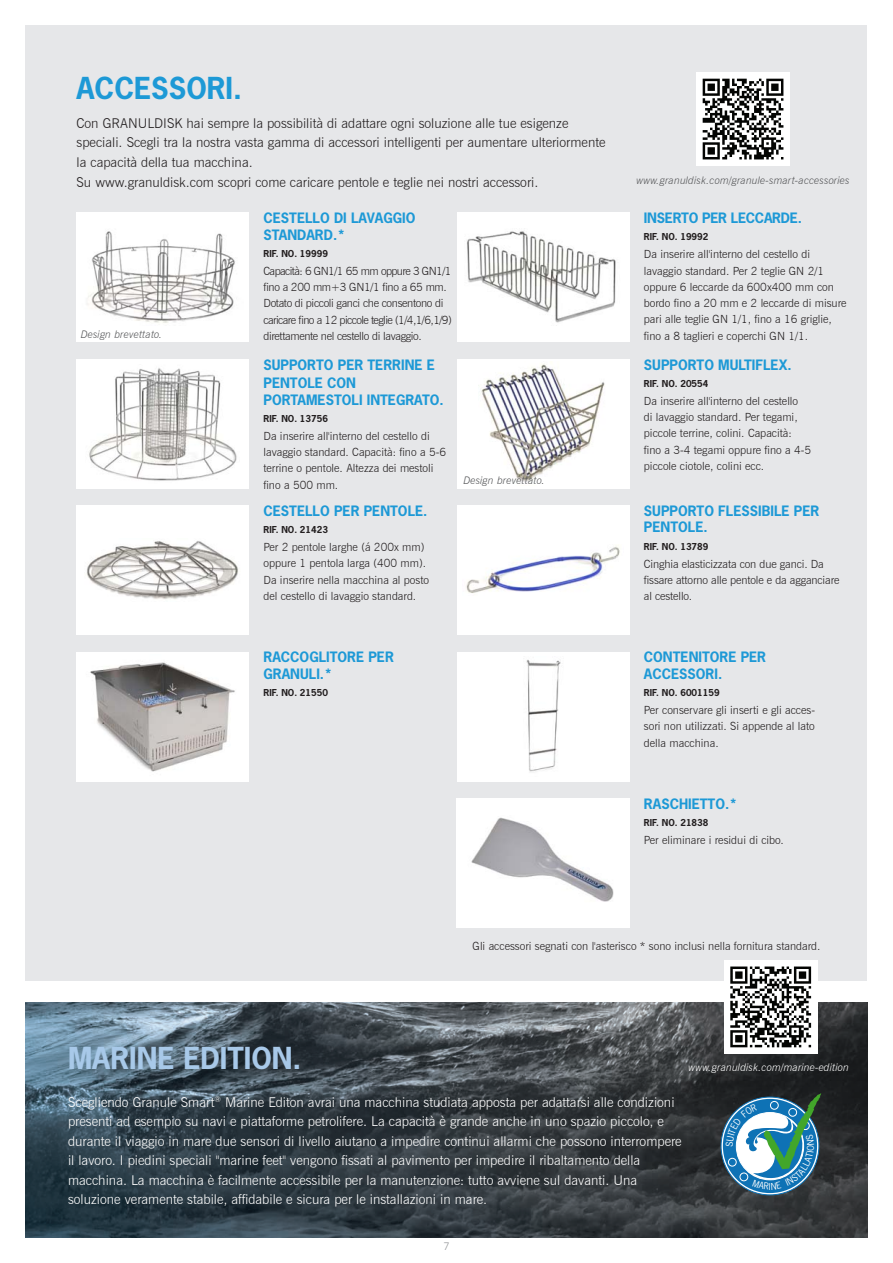
<style>
.page{position:relative;width:893px;height:1263px;background:#fff}
.page>*{position:absolute;margin:0;border:0;box-sizing:border-box;transform-origin:0 0}
._19__light_blue{font:700 28.5px "News Gothic Std";color:#a8c9e9}
._19__blue{font:700 28.5px "News Gothic Std";color:#1d99d6}
._9__white{font:300 13.5px/19.5px "News Gothic BT";color:#fff}
.Body_9{font:300 13.5px/19.5px "News Gothic BT";color:#231f20}
.HEADLINE_BOLD_9_11{font:700 13.5px/16.5px "News Gothic Std";color:#1d99d6}
.HEADLINE_BOLD_9_11-2{font:700 13.5px "News Gothic Std";letter-spacing:-.02em;color:#1d99d6}
.Body_7_5{font:300 11.25px/16.4px "News Gothic BT";color:#231f20}
.Body_7_5-2{font:300 11.25px/16.4px "News Gothic BT";letter-spacing:-.03em;color:#231f20}
._7__black_80__cen{font:italic 300 10.5px "News Gothic BT";letter-spacing:.01em;color:#57585a}
.Caption_7__black_80{font:italic 300 10.5px "News Gothic BT";letter-spacing:.01em;color:#57585a}
.white{font:italic 300 10.5px "News Gothic BT";letter-spacing:.01em;color:#fff}
.t1{font:300 10.5px "News Gothic BT";color:#939598}
.ART_NR{font:700 9px "News Gothic Std";color:#231f20}
.t2{font:8.85px "News Gothic Std";color:#fff}
</style>
<div class="page">
<div style="left:26px;top:26px;width:841px;height:955px;background:#e6e7e9"></div>
<div style="left:77px;top:359px;width:172px;height:129px;background:#fff"></div>
<img style="left:89px;top:368px;width:148px;height:113px">
<div style="left:457px;top:213px;width:172px;height:129px;background:#fff"></div>
<img style="left:467px;top:231px;width:149px;height:92px">
<div style="left:77px;top:505px;width:172px;height:130px;background:#fff"></div>
<img style="left:86px;top:541px;width:152px;height:58px">
<div style="left:457px;top:359px;width:172px;height:129px;background:#fff"></div>
<img style="left:478px;top:364px;width:127px;height:118px">
<img style="left:457px;top:798px;width:172px;height:129px">
<div style="left:77px;top:652px;width:172px;height:129px;background:#fff"></div>
<img style="left:90px;top:662px;width:145px;height:110px">
<div style="left:77px;top:213px;width:172px;height:129px;background:#fff"></div>
<img style="left:87px;top:231px;width:148px;height:92px">
<div style="left:457px;top:652px;width:172px;height:129px;background:#fff"></div>
<img style="left:526px;top:660px;width:35px;height:112px">
<div style="left:457px;top:505px;width:172px;height:130px;background:#fff"></div>
<img style="left:466px;top:546px;width:154px;height:47px">
<div style="left:696px;top:72px;width:94px;height:94px;background:#fff"></div>
<svg style="left:703px;top:79px;width:80px;height:80px"></svg>
<img style="left:26px;top:1002px;width:841px;height:235px">
<div style="left:724px;top:960px;width:93px;height:94px;background:#fff"></div>
<svg style="left:730px;top:966px;width:81px;height:81px"></svg>
<svg style="left:726px;top:1093px;width:95px;height:98px"></svg>
<p class="_19__blue" style="left:77px;top:69px;width:167px">ACCESSORI.</p>
<p class="Body_9" style="left:77px;top:113px;width:530px">Con GRANULDISK hai sempre la possibilità di adattare ogni soluzione alle tue esigenze speciali. Scegli tra la nostra vasta gamma di accessori intelligenti per aumentare ulteriormente la capacità della tua macchina.</p>
<p class="Body_9" style="left:77px;top:172px;width:463px">Su www.granuldisk.com scopri come caricare pentole e teglie nei nostri accessori.</p>
<p class="Caption_7__black_80" style="left:81px;top:327px;width:83px">Design brevettato.</p>
<p class="HEADLINE_BOLD_9_11" style="left:263px;top:210px;width:154px">CESTELLO DI LAVAGGIO<br>STANDARD.*</p>
<p class="ART_NR" style="left:263px;top:247px;width:66px">RIF. NO. 19999</p>
<p class="Body_7_5-2" style="left:263px;top:262px;width:190px">Capacità: 6 GN1/1 65 mm oppure 3 GN1/1 fino a 200 mm+3 GN1/1 fino a 65 mm.<br>Dotato di piccoli ganci che consentono di caricare fino a 12 piccole teglie (1/4,1/6,1/9) direttamente nel cestello di lavaggio.</p>
<p class="HEADLINE_BOLD_9_11" style="left:263px;top:356px;width:173px">SUPPORTO PER TERRINE E</p>
<p class="HEADLINE_BOLD_9_11" style="left:263px;top:375px;width:182px">PENTOLE CON<br>PORTAMESTOLI INTEGRATO.</p>
<p class="ART_NR" style="left:263px;top:412px;width:66px">RIF. NO. 13756</p>
<p class="Body_7_5" style="left:263px;top:427px;width:184px">Da inserire all'interno del cestello di lavaggio standard. Capacità: fino a 5-6 terrine o pentole. Altezza dei mestoli</p>
<p class="Body_7_5" style="left:263px;top:476px;width:76px">fino a 500 mm.</p>
<p class="HEADLINE_BOLD_9_11" style="left:263px;top:502px;width:165px">CESTELLO PER PENTOLE.</p>
<p class="ART_NR" style="left:263px;top:524px;width:66px">RIF. NO. 21423</p>
<p class="Body_7_5" style="left:263px;top:539px;width:167px">Per 2 pentole larghe (á 200x mm) oppure 1 pentola larga (400 mm).<br>Da inserire nella macchina al posto del cestello di lavaggio standard.</p>
<p class="Caption_7__black_80" style="left:463px;top:473px;width:83px">Design brevettato.</p>
<p class="HEADLINE_BOLD_9_11" style="left:263px;top:649px;width:132px">RACCOGLITORE PER<br>GRANULI.*</p>
<p class="ART_NR" style="left:263px;top:687px;width:66px">RIF. NO. 21550</p>
<p class="_7__black_80__cen" style="left:636px;top:174px;width:215px">www.granuldisk.com/granule-smart-accessories</p>
<p class="HEADLINE_BOLD_9_11-2" style="left:644px;top:209px;width:159px">INSERTO PER LECCARDE.</p>
<p class="ART_NR" style="left:644px;top:231px;width:66px">RIF. NO. 19992</p>
<p class="Body_7_5" style="left:644px;top:246px;width:204px">Da inserire all'interno del cestello di lavaggio standard. Per 2 teglie GN 2/1 oppure 6 leccarde da 600x400 mm con bordo fino a 20 mm e 2 leccarde di misure pari alle teglie GN 1/1, fino a 16 griglie, fino a 8 taglieri e coperchi GN 1/1.</p>
<p class="HEADLINE_BOLD_9_11" style="left:644px;top:356px;width:149px">SUPPORTO MULTIFLEX.</p>
<p class="ART_NR" style="left:644px;top:377px;width:66px">RIF. NO. 20554</p>
<p class="Body_7_5" style="left:644px;top:392px;width:169px">Da inserire all'interno del cestello<br>di lavaggio standard. Per tegami, piccole terrine, colini. Capacità: fino a 3-4 tegami oppure fino a 4-5 piccole ciotole, colini ecc.</p>
<p class="HEADLINE_BOLD_9_11" style="left:644px;top:502px;width:177px">SUPPORTO FLESSIBILE PER<br>PENTOLE.</p>
<p class="ART_NR" style="left:644px;top:540px;width:66px">RIF. NO. 13789</p>
<p class="Body_7_5" style="left:644px;top:555px;width:197px">Cinghia elasticizzata con due ganci. Da fissare attorno alle pentole e da agganciare al cestello.</p>
<p class="HEADLINE_BOLD_9_11" style="left:644px;top:649px;width:124px">CONTENITORE PER<br>ACCESSORI.</p>
<p class="ART_NR" style="left:644px;top:687px;width:77px">RIF. NO. 6001159</p>
<p class="Body_7_5" style="left:644px;top:702px;width:173px;text-align:justify">Per conservare gli inserti e gli acces&shy;sori non utilizzati. Si appende al lato della macchina.</p>
<p class="HEADLINE_BOLD_9_11" style="left:644px;top:795px;width:95px">RASCHIETTO.*</p>
<p class="ART_NR" style="left:644px;top:816px;width:66px">RIF. NO. 21838</p>
<p class="Body_7_5" style="left:644px;top:832px;width:142px">Per eliminare i residui di cibo.</p>
<p class="Body_7_5" style="left:473px;top:937px;width:349px">Gli accessori segnati con l'asterisco * sono inclusi nella fornitura standard.</p>
<p class="_19__light_blue" style="left:68px;top:1039px;width:235px">MARINE EDITION.</p>
<p class="_9__white" style="left:68px;top:1092px;width:615px">Scegliendo Granule Smart<sup>®</sup> Marine Editon avrai una macchina studiata apposta per adattarsi alle condizioni presenti ad esempio su navi e piattaforme petrolifere. La capacità è grande anche in uno spazio piccolo, e durante il viaggio in mare due sensori di livello aiutano a impedire continui allarmi che possono interrompere il lavoro. I piedini speciali "marine feet" vengono fissati al pavimento per impedire il ribaltamento della macchina. La macchina è facilmente accessibile per la manutenzione: tutto avviene sul davanti. Una soluzione veramente stabile, affidabile e sicura per le installazioni in mare.</p>
<p class="white" style="left:688px;top:1061px;width:162px">www.granuldisk.com/marine-edition</p>
<p class="t2" style="left:769px;top:1181px;width:3px">I</p>
<p class="t1" style="left:443px;top:1239px;width:8px">7</p>
</div>
